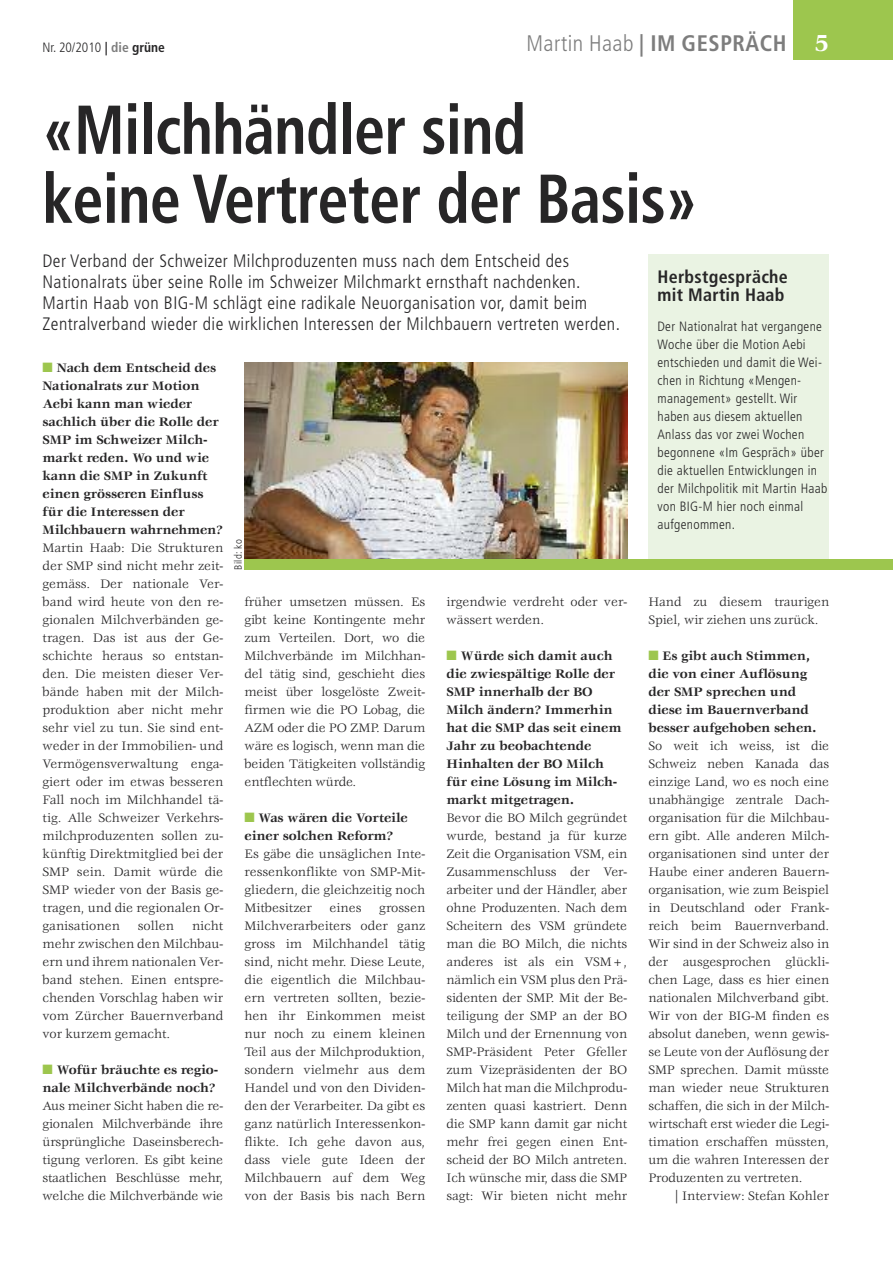
<style>
.page{position:relative;width:893px;height:1263px;background:#fff}
.page>*{position:absolute;margin:0;border:0;box-sizing:border-box;transform-origin:0 0}
.t1{font:700 condensed 69px/69px "Frutiger";letter-spacing:-.01em;color:#272627;scale:.9 1}
.t2{font:700 condensed 22.5px "Frutiger";letter-spacing:.025em;color:#7d7d7d}
.t3{font:300 condensed 18px/21px "Frutiger";letter-spacing:.025em;color:#272627}
.t4{font:700 condensed 18px/18px "Frutiger";letter-spacing:.015em;color:#272627}
.t5{font:13.5px/18px "Veljovic";letter-spacing:-.005em;color:#272627;text-align:justify}
.t6{font:700 13.5px/18px "Veljovic";color:#272627}
.t7{font:300 condensed 13.5px/18px "Frutiger";letter-spacing:.025em;color:#272627}
.t8{font:300 condensed 10.5px "Frutiger";letter-spacing:.025em;color:#272627}
.s1{font-weight:700}
.s2{font-weight:700;color:#7d7d7d}
.s3{font-weight:300}
.s4{font-family:"Veljovic";font-stretch:normal;font-size:25.5px;color:#fff}
.s5{color:#9dc64e}
</style>
<div class="page">
<div style="left:648px;top:255px;width:181px;height:315px;background:#eaf3e3"></div>
<div style="left:793px;top:0;width:100px;height:60px;background:#9dc64e"></div>
<img style="left:244px;top:363px;width:383px;height:196px">
<div style="left:244px;top:559px;width:649px;height:11px;background:#9dc64e"></div>
<p class="t7" style="left:43px;top:40px;width:124px">Nr. 20/2010 <span class="s1">|</span> <span class="s2">die</span> <span class="s1">grüne</span></p>
<h2 class="t2" style="left:526px;top:34px;width:304px"><span class="s3">Martin Haab</span> | IM GESPRÄCH <span class="s4">5</span></h2>
<h1 class="t1" style="left:43px;top:101px;width:729px">«Milchhändler sind<br>keine Vertreter der Basis»</h1>
<p class="t3" style="left:43px;top:252px;width:579px">Der Verband der Schweizer Milchproduzenten muss nach dem Entscheid des Nationalrats über seine Rolle im Schweizer Milchmarkt ernsthaft nachdenken.<br>Martin Haab von BIG-M schlägt eine radikale Neuorganisation vor, damit beim Zentralverband wieder die wirklichen Interessen der Milchbauern vertreten werden.</p>
<p class="t6" style="left:43px;top:360px;width:182px"><span class="s5">■</span> Nach dem Entscheid des<br>Nationalrats zur Motion<br>Aebi kann man wieder sachlich über die Rolle der<br>SMP im Schweizer Milch&shy;markt reden. Wo und wie kann die SMP in Zukunft einen grösseren Einfluss für die Interessen der<br>Milchbauern wahrnehmen?</p>
<p class="t5" style="left:43px;top:540px;width:182px">Martin Haab: Die Strukturen der SMP sind nicht mehr zeit&shy;gemäss. Der nationale Ver&shy;band wird heute von den re&shy;gionalen Milchverbänden ge&shy;tragen. Das ist aus der Ge&shy;schichte heraus so entstan&shy;den. Die meisten dieser Ver&shy;bände haben mit der Milch&shy;produktion aber nicht mehr sehr viel zu tun. Sie sind ent&shy;weder in der Immobilien- und Vermögensverwaltung enga&shy;giert oder im etwas besseren Fall noch im Milchhandel tä&shy;tig. Alle Schweizer Verkehrs&shy;milchproduzenten sollen zu&shy;künftig Direktmitglied bei der SMP sein. Damit würde die SMP wieder von der Basis ge&shy;tragen, und die regionalen Or&shy;ganisationen</p>
<p class="t5" style="left:43px;top:918px;width:182px;text-indent:150px">nicht mehr zwischen den Milchbau&shy;ern und ihrem nationalen Ver&shy;band stehen. Einen entspre&shy;chenden Vorschlag haben wir vom Zürcher Bauernverband vor kurzem gemacht.</p>
<p class="t6" style="left:43px;top:1062px;width:177px"><span class="s5">■</span> Wofür bräuchte es regio&shy;nale Milchverbände noch?</p>
<p class="t5" style="left:43px;top:1098px;width:182px">Aus meiner Sicht haben die re&shy;gionalen Milchverbände ihre ürsprüngliche Daseinsberech&shy;tigung verloren. Es gibt keine staatlichen Beschlüsse mehr, welche die Milchverbände wie</p>
<p class="t5" style="left:138px;top:918px;width:38px">sollen</p>
<p class="t8" style="left:234px;top:570px;width:32px;rotate:-90deg">Bild: ko</p>
<p class="t5" style="left:244px;top:594px;width:182px">früher umsetzen müssen. Es gibt keine Kontingente mehr zum Verteilen. Dort, wo die Milchverbände im Milchhan&shy;del tätig sind, geschieht dies meist über losgelöste Zweit&shy;firmen wie die PO Lobag, die AZM oder die PO ZMP. Darum wäre es logisch, wenn man die beiden Tätigkeiten vollständig entflechten würde.</p>
<p class="t6" style="left:244px;top:810px;width:165px"><span class="s5">■</span> Was wären die Vorteile einer solchen Reform?</p>
<p class="t5" style="left:244px;top:846px;width:182px">Es gäbe die unsäglichen Inte&shy;ressenkonflikte von SMP-Mit&shy;gliedern, die gleichzeitig noch Mitbesitzer</p>
<p class="t5" style="left:330px;top:900px;width:33px">eines</p>
<p class="t5" style="left:244px;top:900px;width:182px;text-indent:135px">grossen Milchverarbeiters oder ganz gross im Milchhandel tätig sind, nicht mehr. Diese Leute, die eigentlich die Milchbau&shy;ern vertreten sollten, bezie&shy;hen ihr Einkommen meist nur noch zu einem kleinen Teil aus der Milchproduktion, sondern vielmehr aus dem Handel und von den Dividen&shy;den der Verarbeiter. Da gibt es ganz natürlich Interessenkon&shy;flikte. Ich gehe davon aus, dass viele gute Ideen der Milchbauern auf dem Weg von der Basis bis nach Bern</p>
<p class="t5" style="left:446px;top:594px;width:182px">irgendwie verdreht oder ver&shy;wässert werden.</p>
<p class="t6" style="left:446px;top:648px;width:176px"><span class="s5">■</span> Würde sich damit auch die zwiespältige Rolle der<br>SMP innerhalb der BO<br>Milch ändern? Immerhin hat die SMP das seit einem<br>Jahr zu beobachtende<br>Hinhalten der BO Milch für eine Lösung im Milch&shy;markt mitgetragen.</p>
<p class="t5" style="left:446px;top:810px;width:182px">Bevor die BO Milch gegründet wurde, bestand ja für kurze Zeit die Organisation VSM, ein Zusammenschluss der Ver&shy;arbeiter und der Händler, aber ohne Produzenten. Nach dem Scheitern des VSM gründete man die BO Milch, die nichts anderes ist als ein VSM+, nämlich ein VSM plus den Prä&shy;sidenten der SMP. Mit der Be&shy;teiligung der SMP an der BO Milch und der Ernennung von SMP-Präsident Peter Gfeller zum Vizepräsidenten der BO Milch hat man die Milchprodu&shy;zenten quasi kastriert. Denn die SMP kann damit gar nicht mehr frei gegen einen Ent&shy;scheid der BO Milch antreten.<br>Ich wünsche mir, dass die SMP sagt: Wir bieten nicht mehr</p>
<h3 class="t4" style="left:657px;top:269px;width:132px">Herbstgespräche mit Martin Haab</h3>
<p class="t7" style="left:657px;top:318px;width:171px">Der Nationalrat hat vergangene<br>Woche über die Motion Aebi entschieden und damit die Wei&shy;chen in Richtung «Mengen&shy;management» gestellt. Wir haben aus diesem aktuellen<br>Anlass das vor zwei Wochen begonnene «Im Gespräch» über die aktuellen Entwicklungen in der Milchpolitik mit Martin Haab von BIG-M hier noch einmal aufgenommen.</p>
<p class="t5" style="left:648px;top:594px;width:182px">Hand zu diesem traurigen<br>Spiel, wir ziehen uns zurück.</p>
<p class="t6" style="left:648px;top:648px;width:170px"><span class="s5">■</span> Es gibt auch Stimmen, die von einer Auflösung der SMP sprechen und diese im Bauernverband besser aufgehoben sehen.</p>
<p class="t5" style="left:648px;top:738px;width:182px">So weit ich weiss, ist die Schweiz neben Kanada das einzige Land, wo es noch eine unabhängige zentrale Dach&shy;organisation für die Milchbau&shy;ern gibt. Alle anderen Milch&shy;organisationen sind unter der Haube einer anderen Bauern&shy;organisation, wie zum Beispiel in Deutschland oder Frank&shy;reich beim Bauernverband.<br>Wir sind in der Schweiz also in der ausgesprochen glückli&shy;chen Lage, dass es hier einen nationalen Milchverband gibt.<br>Wir von der BIG-M finden es absolut daneben, wenn gewis&shy;se Leute von der Auflösung der SMP sprechen. Damit müsste man wieder neue Strukturen schaffen, die sich in der Milch&shy;wirtschaft erst wieder die Legi&shy;timation erschaffen müssten, um die wahren Interessen der Produzenten zu vertreten.</p>
<p class="t5" style="left:675px;top:1188px;width:156px">| Interview: Stefan Kohler</p>
</div>
